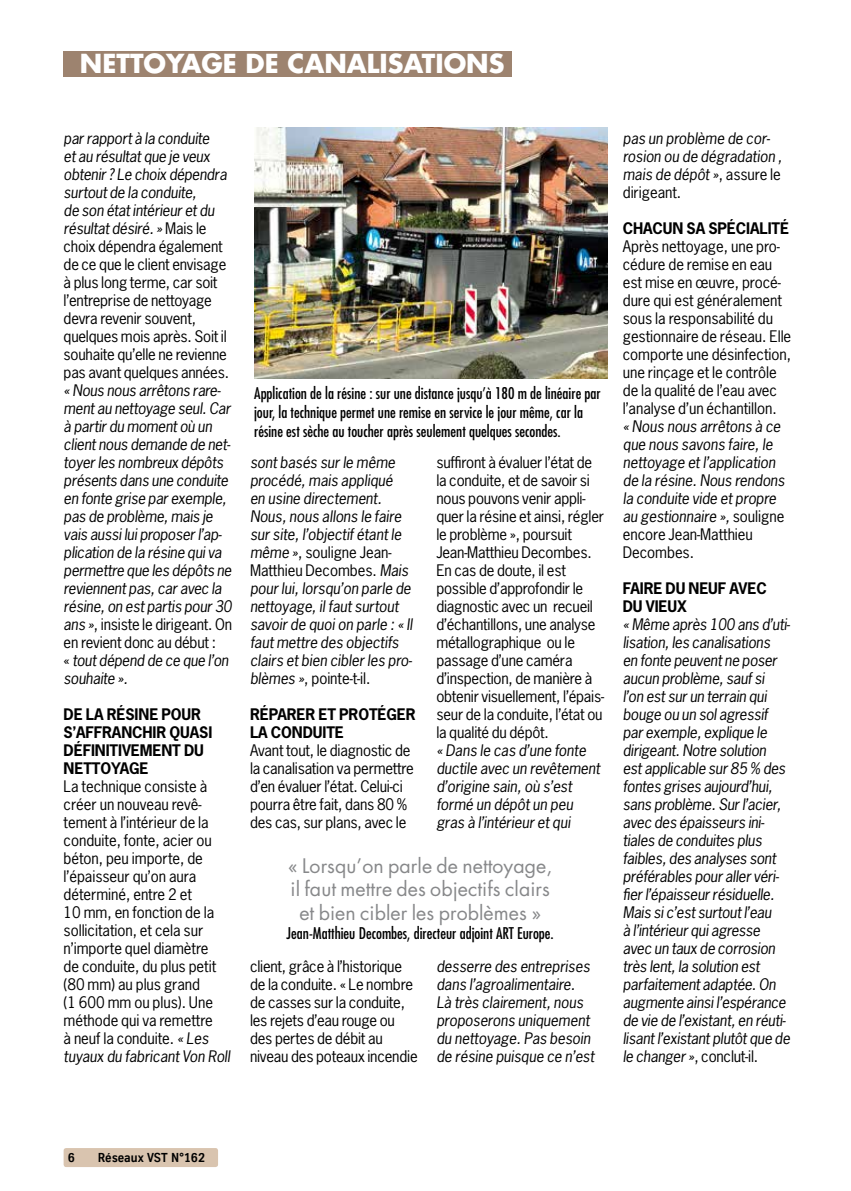
<style>
.page{position:relative;width:851px;height:1191px;background:#fff}
.page>*{position:absolute;margin:0;border:0;box-sizing:border-box;transform-origin:0 0}
.t1{font:700 25.5px "Futura";color:#fff}
.t2{font:19.5px/23.4px "Futura";letter-spacing:.005em;color:#87888a;text-align:center}
.t3{font:condensed 15.75px/18.9px "Futura";color:#000}
.t4{font:italic 15px/18px "News Gothic";letter-spacing:-.015em;color:#000}
.t5{font:15px/18px "News Gothic";letter-spacing:-.015em;color:#000}
.t6{font:700 15px/18px "News Gothic";letter-spacing:-.005em;color:#000}
.t7{font:700 12.6px "TK Type";color:#000}
.s1{font-style:italic}
.s2{font-style:normal}
</style>
<div class="page">
<div style="left:64px;top:1148px;width:154px;height:19px;background:#d9c4af;border-radius:3px"></div>
<div style="left:64px;top:51px;width:448px;height:26px;background:#9d836f"></div>
<img style="left:254px;top:128px;width:353px;height:250px">
<h1 class="t1" style="left:80px;top:46px;width:19px">NETTOYAGE</h1>
<h1 class="t1" style="left:245px;top:46px;width:77px">DE CANALI</h1>
<h1 class="t1" style="left:387px;top:46px;width:34px">SATION</h1>
<h1 class="t1" style="left:488px;top:46px;width:17px">S</h1>
<p class="t5" style="left:64px;top:129px;width:167px"><span class="s1">par rapport à la conduite<br>et au résultat que je veux obtenir ? Le choix dépendra surtout de la conduite,<br>de son état intérieur et du résultat désiré. »</span> Mais le choix dépendra également de ce que le client envisage à plus long terme, car soit l’entreprise de nettoyage devra revenir souvent, quelques mois après. Soit il souhaite qu’elle ne revienne pas avant quelques années.</p>
<p class="t4" style="left:64px;top:381px;width:170px">« Nous nous arrêtons rare&shy;ment au nettoyage seul. Car à partir du moment où un client nous demande de net&shy;toyer les nombreux dépôts présents dans une conduite en fonte grise par exemple, pas de problème, mais je vais aussi lui proposer l’ap&shy;plication de la résine qui va permettre que les dépôts ne reviennent pas, car avec la résine, on est partis pour 30 ans »<span class="s2">, insiste le dirigeant. On en revient donc au début :<br>«</span> tout dépend de ce que l’on souhaite ».</p>
<p class="t6" style="left:64px;top:705px;width:150px">DE LA RÉSINE POUR<br>S’AFFRANCHIR QUASI<br>DÉFINITIVEMENT DU<br>NETTOYAGE</p>
<p class="t5" style="left:64px;top:777px;width:168px">La technique consiste à créer un nouveau revê&shy;tement à l’intérieur de la conduite, fonte, acier ou béton, peu importe, de l’épaisseur qu’on aura déterminé, entre 2 et<br>10 mm, en fonction de la sollicitation, et cela sur n’importe quel diamètre<br>de conduite, du plus petit (80 mm) au plus grand<br>(1 600 mm ou plus). Une méthode qui va remettre<br>à neuf la conduite. <span class="s1">« Les tuyaux du fabricant Von Roll</span></p>
<p class="t3" style="left:254px;top:383px;width:348px">Application de la résine : sur une distance jusqu’à 180 m de linéaire par jour, la technique permet une remise en service le jour même, car la résine est sèche au toucher après seulement quelques secondes.</p>
<p class="t4" style="left:250px;top:453px;width:164px">sont basés sur le même procédé, mais appliqué<br>en usine directement.<br>Nous, nous allons le faire sur site, l’objectif étant le même »<span class="s2">, souligne Jean-<br>Matthieu Decombes.</span> Mais pour lui, lorsqu’on parle de nettoyage, il faut surtout savoir de quoi on parle : « Il faut mettre des objectifs clairs et bien cibler les pro&shy;blèmes »<span class="s2">, pointe-t-il.</span></p>
<p class="t6" style="left:250px;top:705px;width:167px">RÉPARER ET PROTÉGER<br>LA CONDUITE</p>
<p class="t5" style="left:250px;top:741px;width:165px">Avant tout, le diagnostic de la canalisation va permettre d’en évaluer l’état. Celui-ci pourra être fait, dans 80 % des cas, sur plans, avec le</p>
<p class="t5" style="left:436px;top:453px;width:169px">suffiront à évaluer l’état de la conduite, et de savoir si nous pouvons venir appli&shy;quer la résine et ainsi, régler le problème », poursuit<br>Jean-Matthieu Decombes.<br>En cas de doute, il est possible d’approfondir le diagnostic avec un recueil d’échantillons, une analyse métallographique ou le passage d’une caméra d’inspection, de manière à obtenir visuellement, l’épais&shy;seur de la conduite, l’état ou la qualité du dépôt.</p>
<p class="t4" style="left:436px;top:741px;width:165px">« Dans le cas d’une fonte ductile avec un revêtement d’origine sain, où s’est formé un dépôt un peu gras à l’intérieur et qui</p>
<h2 class="t2" style="left:288px;top:853px;width:266px">« Lorsqu’on parle de nettoyage, il faut mettre des objectifs clairs et bien cibler les problèmes »</h2>
<p class="t3" style="left:286px;top:923px;width:269px">Jean-Matthieu Decombes, directeur adjoint ART Europe.</p>
<p class="t5" style="left:250px;top:957px;width:169px">client, grâce à l’historique de la conduite. « Le nombre de casses sur la conduite, les rejets d’eau rouge ou des pertes de débit au niveau des poteaux incendie</p>
<p class="t4" style="left:436px;top:957px;width:159px">desserre des entreprises dans l’agroalimentaire.<br>Là très clairement, nous proposerons uniquement du nettoyage. Pas besoin de résine puisque ce n’est</p>
<p class="t4" style="left:622px;top:129px;width:161px">pas un problème de cor&shy;rosion ou de dégradation , mais de dépôt »<span class="s2">, assure le dirigeant.</span></p>
<p class="t6" style="left:622px;top:219px;width:168px">CHACUN SA SPÉCIALITÉ</p>
<p class="t5" style="left:622px;top:237px;width:170px">Après nettoyage, une pro&shy;cédure de remise en eau est mise en œuvre, procé&shy;dure qui est généralement sous la responsabilité du gestionnaire de réseau. Elle comporte une désinfection, une rinçage et le contrôle de la qualité de l’eau avec l’analyse d’un échantillon.</p>
<p class="t4" style="left:622px;top:417px;width:163px">« Nous nous arrêtons à ce que nous savons faire, le nettoyage et l’application de la résine. Nous rendons la conduite vide et propre au gestionnaire », <span class="s2">souligne encore Jean-Matthieu<br>Decombes.</span></p>
<p class="t6" style="left:622px;top:579px;width:145px">FAIRE DU NEUF AVEC<br>DU VIEUX</p>
<p class="t4" style="left:622px;top:615px;width:169px">« Même après 100 ans d’uti&shy;lisation, les canalisations<br>en fonte peuvent ne poser aucun problème, sauf si<br>l’on est sur un terrain qui bouge ou un sol agressif par exemple, explique le dirigeant. Notre solution<br>est applicable sur 85 % des fontes grises aujourd’hui, sans problème. Sur l’acier, avec des épaisseurs ini&shy;tiales de conduites plus faibles, des analyses sont préférables pour aller véri&shy;fier l’épaisseur résiduelle.<br>Mais si c’est surtout l’eau<br>à l’intérieur qui agresse avec un taux de corrosion très lent, la solution est parfaitement adaptée. On augmente ainsi l’espérance de vie de l’existant, en réuti&shy;lisant l’existant plutôt que de le changer »<span class="s2">, conclut-il.</span></p>
<p class="t7" style="left:68px;top:1151px;width:9px">6</p>
<p class="t7" style="left:98px;top:1151px;width:109px">Réseaux VST N°162</p>
</div>
